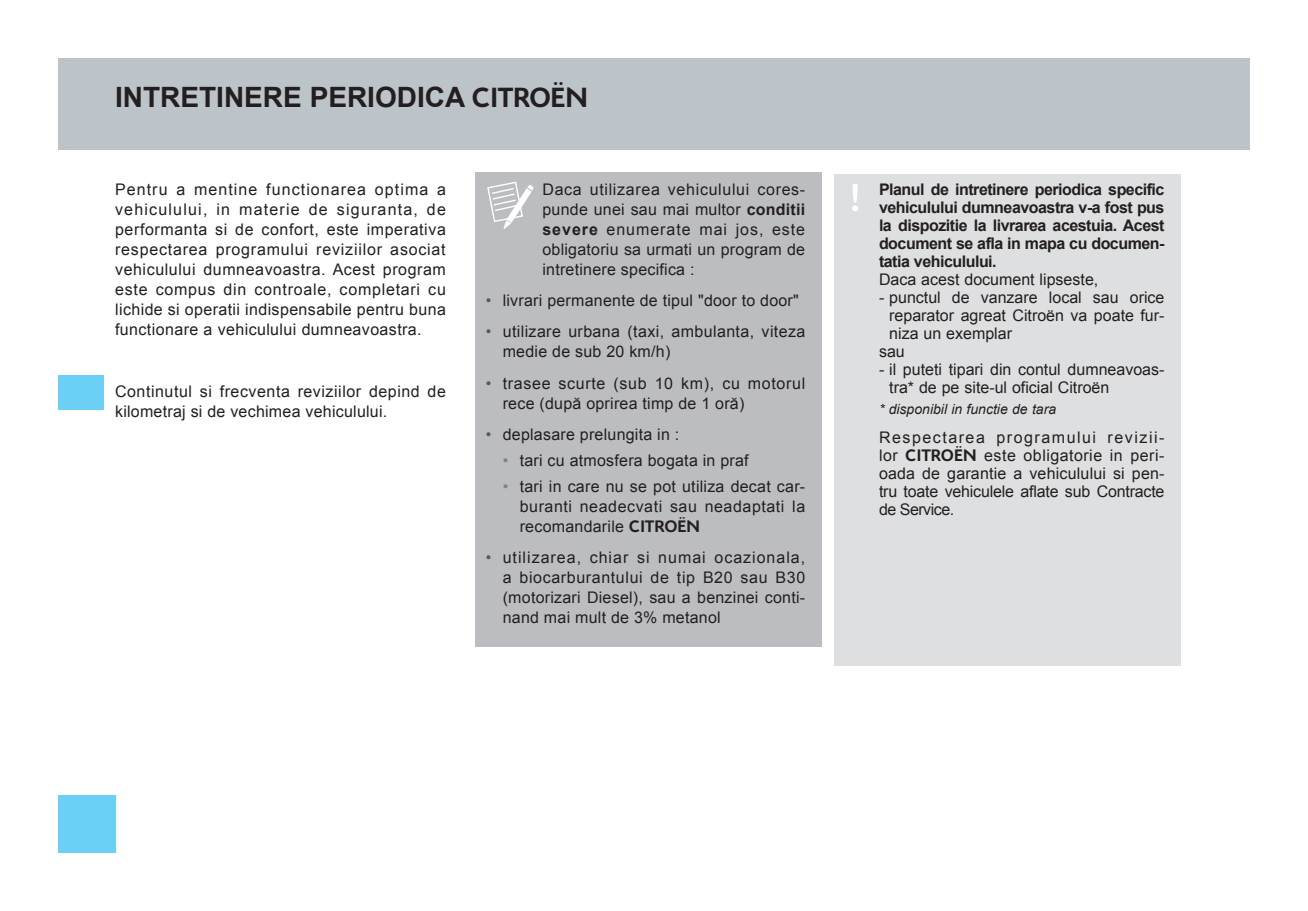
<style>
.page{position:relative;width:1308px;height:911px;background:#fff}
.page>*{position:absolute;margin:0;border:0;box-sizing:border-box;transform-origin:0 0}
.t1{font:700 28px "Arial";color:#231f20}
.t2{font:16px/20px "Arial";letter-spacing:.015em;color:#231f20;text-align:justify}
.t3{font:700 16px/18px "Arial";letter-spacing:-.03em;color:#231f20;text-align:justify}
.t4{font:16px/20px "Arial";letter-spacing:.035em;color:#231f20}
.t5{font:16px/20px "Arial";letter-spacing:.04em;color:#231f20}
.t6{font:italic 14px "Arial";color:#231f20}
.s1{font-family:"Citroen";font-size:30px}
.s2{font-weight:700}
.s3{color:#57585a}
.s4{color:#808285}
.s5{font-family:"Citroen";font-weight:700;font-size:18px}
</style>
<div class="page">
<div style="left:58px;top:795px;width:57px;height:57px;background:#6bcff6"></div>
<div style="left:58px;top:375px;width:46px;height:34px;background:#6bcff6"></div>
<div style="left:58px;top:58px;width:1191px;height:91px;background:#bcc4c9"></div>
<div style="left:475px;top:172px;width:346px;height:474px;background:#bcbdc0"></div>
<svg style="left:487px;top:181px;width:47px;height:48px"></svg>
<div style="left:834px;top:174px;width:346px;height:491px;background:#dedfe0"></div>
<svg style="left:852px;top:184px;width:6px;height:27px"></svg>
<h1 class="t1" style="left:115px;top:78px;width:27px">INTRET</h1>
<h1 class="t1" style="left:216px;top:78px;width:28px">INERE</h1>
<h1 class="t1" style="left:309px;top:78px;width:280px">PERIODICA <span class="s1">CITROËN</span></h1>
<p class="t2" style="left:115px;top:179px;width:332px">Pentru a mentine functionarea optima a vehiculului, in materie de siguranta, de performanta si de confort, este imperativa respectarea programului reviziilor asociat vehiculului dumneavoastra. Acest program este compus din controale, completari cu lichide si operatii indispensabile pentru buna functionare a vehiculului dumneavoastra.</p>
<p class="t4" style="left:115px;top:382px;width:332px">Continutul si frecventa reviziilor depind de kilometraj si de vechimea vehiculului.</p>
<p class="t2" style="left:542px;top:179px;width:264px">Daca utilizarea vehiculului cores&shy;punde unei sau mai multor <span class="s2">conditii severe</span> enumerate mai jos, este obligatoriu sa urmati un program de intretinere specifica :</p>
<p class="t2" style="left:485px;top:290px;width:314px"><span class="s3">•</span> livrari permanente de tipul "door to door"</p>
<p class="t2" style="left:502px;top:322px;width:304px;text-indent:-17px"><span class="s3">•</span> utilizare urbana (taxi, ambulanta, viteza medie de sub 20 km/h)</p>
<p class="t5" style="left:502px;top:373px;width:304px;text-indent:-17px"><span class="s3">•</span> trasee scurte (sub 10 km), cu motorul rece (după oprirea timp de 1 oră)</p>
<p class="t2" style="left:485px;top:424px;width:195px"><span class="s3">•</span> deplasare prelungita in :</p>
<p class="t2" style="left:502px;top:450px;width:247px"><span class="s4">•</span> tari cu atmosfera bogata in praf</p>
<p class="t2" style="left:519px;top:476px;width:287px;text-indent:-17px"><span class="s4">•</span> tari in care nu se pot utiliza decat car&shy;buranti neadecvati sau neadaptati la recomandarile <span class="s5">CITROËN</span></p>
<p class="t2" style="left:502px;top:547px;width:304px;text-indent:-17px"><span class="s3">•</span> utilizarea, chiar si numai ocazionala, a biocarburantului de tip B20 sau B30 (motorizari Diesel), sau a benzinei conti&shy;nand mai mult de 3% metanol</p>
<p class="t3" style="left:879px;top:180px;width:287px">Planul de intretinere periodica specific vehiculului dumneavoastra v-a fost pus la dispozitie la livrarea acestuia. Acest document se afla in mapa cu documen&shy;tatia vehiculului.</p>
<p class="t2" style="left:879px;top:269px;width:221px">Daca acest document lipseste,</p>
<p class="t2" style="left:879px;top:287px;width:287px">- punctul de vanzare local sau orice</p>
<p class="t2" style="left:889px;top:305px;width:277px">reparator agreat Citroën va poate fur-</p>
<p class="t2" style="left:889px;top:323px;width:124px">niza un exemplar</p>
<p class="t2" style="left:879px;top:341px;width:27px">sau</p>
<p class="t2" style="left:889px;top:360px;width:277px;line-height:18px;text-indent:-10px">- il puteti tipari din contul dumneavoas&shy;tra* de pe site-ul oficial Citroën</p>
<p class="t6" style="left:879px;top:399px;width:179px">* disponibil in functie de tara</p>
<p class="t2" style="left:878px;top:428px;width:287px;line-height:18px">Respectarea programului revizii&shy;lor <span class="s5">CITROËN</span> este obligatorie in peri&shy;oada de garantie a vehiculului si pen&shy;tru toate vehiculele aflate sub Contracte de Service.</p>
</div>
